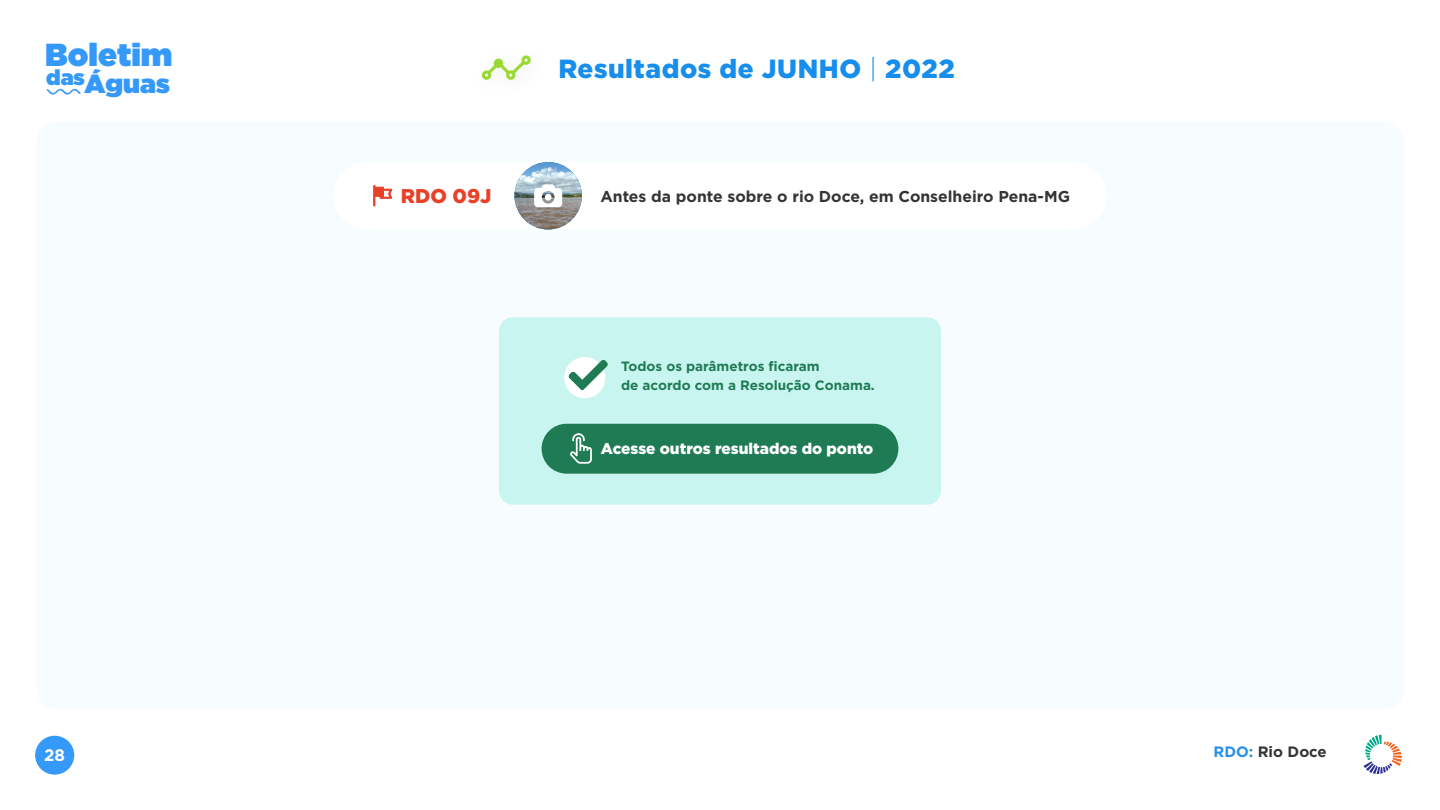
<style>
.page{position:relative;width:1440px;height:810px;background:#fff}
.page>*{position:absolute;margin:0;border:0;box-sizing:border-box;transform-origin:0 0}
.t1{font:900 31.88px "Gotham";color:#3599fa}
.t2{font:900 26.25px "Gotham";letter-spacing:.02em;color:#178eeb}
.t3{font:900 26.25px "Gotham";color:#3599fa}
.t4{font:900 21.45px "Gotham";color:#3599fa}
.t5{font:900 19.95px "Gotham";color:#e84128}
.t6{font:700 16.65px "Gotham";color:#fff}
.t7{font:700 15.75px "Gotham";color:#343433}
.t8{font:900 15.45px "Gotham";color:#fff}
.t9{font:700 15px "Gotham";color:#333}
.t10{font:700 13.5px/18.6px "Gotham";color:#1f7b54}
.s1{font-weight:300}
.s2{color:#2390e9}
</style>
<div class="page">
<div style="left:37px;top:122px;width:1367px;height:587px;background:#f7fcfe;border-radius:19px"></div>
<svg style="left:482px;top:55px;width:49px;height:25px"></svg>
<div style="left:35px;top:736px;width:39px;height:39px;background:#3599fa;border-radius:19px"></div>
<div style="left:333px;top:162px;width:774px;height:68px;background:#fff;border-radius:34px"></div>
<svg style="left:373px;top:185px;width:19px;height:22px"></svg>
<img style="left:514px;top:162px;width:68px;height:68px;border-radius:34px">
<svg style="left:534px;top:184px;width:28px;height:23px"></svg>
<div style="left:499px;top:317px;width:442px;height:188px;background:#c9f5f1;border-radius:14px"></div>
<div style="left:542px;top:424px;width:356px;height:50px;background:#1f7b54;border-radius:25px"></div>
<svg style="left:570px;top:433px;width:22px;height:31px"></svg>
<div style="left:564px;top:357px;width:41px;height:41px;background:#fff;border-radius:50%"></div>
<svg style="left:568px;top:360px;width:40px;height:30px"></svg>
<svg style="left:47px;top:89px;width:34px;height:6px"></svg>
<svg style="left:1364px;top:735px;width:38px;height:39px"></svg>
<h1 class="t1" style="left:45px;top:32px;width:129px">Boletim</h1>
<h2 class="t3" style="left:85px;top:65px;width:87px">Águas</h2>
<h3 class="t4" style="left:46px;top:62px;width:40px">das</h3>
<h2 class="t2" style="left:559px;top:53px;width:398px">Resultados de JUNHO <span class="s1">|</span> 2022</h2>
<h3 class="t5" style="left:401px;top:184px;width:92px">RDO 09J</h3>
<p class="t7" style="left:600px;top:186px;width:471px">Antes da ponte sobre o rio Doce, em Conselheiro Pena-MG</p>
<p class="t10" style="left:621px;top:357px;width:255px">Todos os parâmetros ficaram<br>de acordo com a Resolução Conama.</p>
<p class="t8" style="left:601px;top:440px;width:274px">Acesse outros resultados do ponto</p>
<p class="t6" style="left:44px;top:744px;width:22px">28</p>
<p class="t9" style="left:1214px;top:742px;width:115px"><span class="s2">RDO:</span> Rio Doce</p>
</div>
